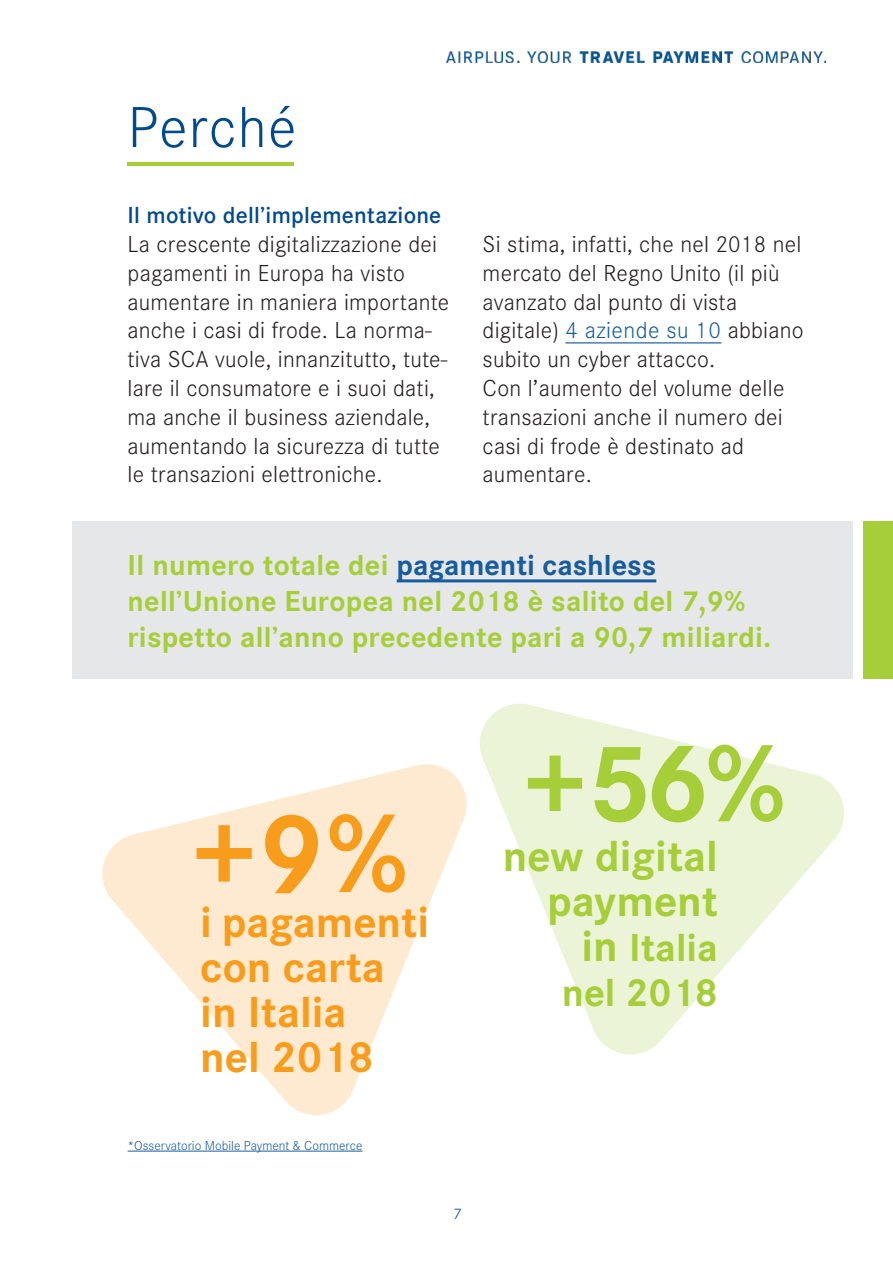
<style>
.page{position:relative;width:893px;height:1263px;background:#fff}
.page>*{position:absolute;margin:0;border:0;box-sizing:border-box;transform-origin:0 0}
.t1{font:700 116.25px "Corporate S";color:#f89c1c}
.t2{font:300 60px "Corporate S";letter-spacing:.02em;color:#004a8d}
.t3{font:700 45px/45px "Corporate S";color:#f89c1c}
.t4{font:700 45px/45px "Corporate S";color:#a6ce39;text-align:right}
.t5{font:700 40.5px/45px "Corporate S";color:#a6ce39;text-align:center}
.t6{font:700 30px/36px "Corporate S";letter-spacing:.01em;color:#a6ce39}
.t7{font:300 24px/28.8px "Corporate S";letter-spacing:.01em;color:#231f20}
.t8{font:600 24px "Corporate S";letter-spacing:.01em;color:#004a8d}
.t9{font:300 15.75px "Corporate S";color:#004684}
.t10{font:300 13.5px "Corporate S";color:#175d9e}
.s1{color:#175d9e}
.s2{font-size:45px}
</style>
<div class="page">
<hr style="left:565px;top:342px;width:156px;height:1px;background:#175d9e">
<hr style="left:128px;top:162px;width:166px;height:3px;background:#a6ce39">
<div style="left:863px;top:521px;width:30px;height:157px;background:#a6ce39"></div>
<div style="left:72px;top:521px;width:781px;height:157px;background:#e6e7e9"></div>
<hr style="left:397px;top:579px;width:259px;height:3px;background:#175d9e">
<hr style="left:128px;top:1151px;width:234px;height:1px;background:#175d9e">
<svg style="left:479px;top:703px;width:365px;height:352px;fill:#ecf4da"></svg>
<svg style="left:528px;top:745px;width:255px;height:77px"></svg>
<svg style="left:102px;top:764px;width:365px;height:351px;fill:#feead0"></svg>
<img style="left:446px;top:52px;width:380px;height:11px">
<h2 class="t2" style="left:128px;top:93px;width:170px">Perché</h2>
<p class="t8" style="left:128px;top:201px;width:315px">Il motivo dell’implementazione</p>
<p class="t7" style="left:128px;top:230px;width:323px">La crescente digitalizzazione dei pagamenti in Europa ha visto aumentare in maniera importante anche i casi di frode. La norma&shy;tiva SCA vuole, innanzitutto, tute&shy;lare il consumatore e i suoi dati, ma anche il business aziendale, aumentando la sicurezza di tutte le transazioni elettroniche.</p>
<p class="t7" style="left:483px;top:230px;width:323px">Si stima, infatti, che nel 2018 nel mercato del Regno Unito (il più avanzato dal punto di vista digitale) <span class="s1">4 aziende su 10</span> abbiano subito un cyber attacco.<br>Con l’aumento del volume delle transazioni anche il numero dei casi di frode è destinato ad aumentare.</p>
<p class="t6" style="left:128px;top:548px;width:645px">Il numero totale dei <span class="s1">pagamenti cashless </span>nell’Unione Europea nel 2018 è salito del 7,9% rispetto all’anno precedente pari a 90,7 miliardi.</p>
<h1 class="t1" style="left:191px;top:787px;width:219px">+9%</h1>
<h3 class="t3" style="left:200px;top:901px;width:230px">i pagamenti con carta in Italia<br>nel 2018</h3>
<p class="t10" style="left:128px;top:1138px;width:236px">*Osservatorio Mobile Payment &amp; Commerce</p>
<p class="t9" style="left:453px;top:1205px;width:10px">7</p>
<h3 class="t4" style="left:503px;top:834px;width:217px">new digital payment</h3>
<h3 class="t5" style="left:562px;top:926px;width:158px"><span class="s2">in</span> Italia nel 2018</h3>
</div>
